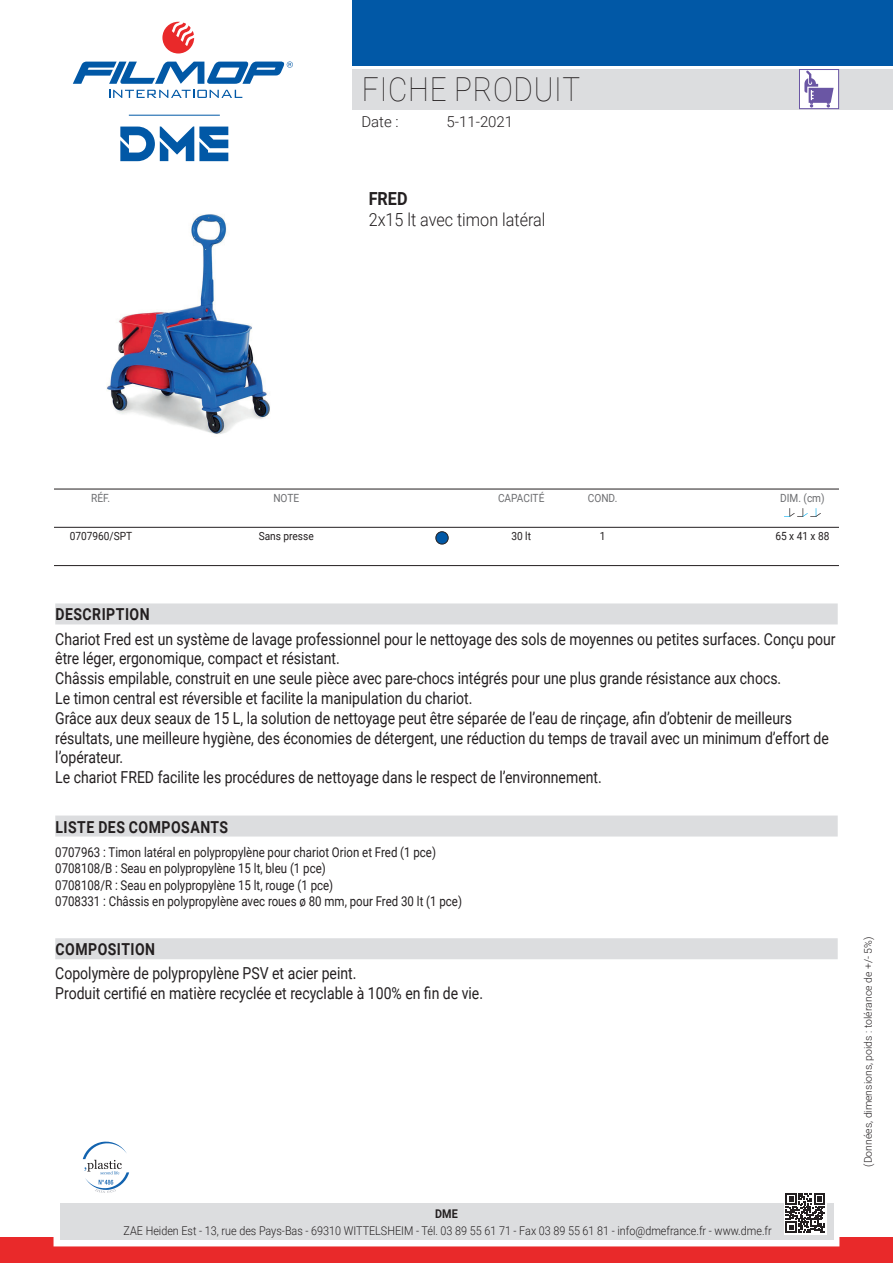
<style>
.page{position:relative;width:893px;height:1263px;background:#fff}
.page>*{position:absolute;margin:0;border:0;box-sizing:border-box;transform-origin:0 0}
.t1{font:100 33px "Roboto";letter-spacing:.025em;color:#231f20;scale:.9 1}
.t2{font:300 18px "Roboto";color:#231f20;scale:.9 1}
.t3{font:700 18px "Roboto";color:#231f20;scale:.9 1}
.t4{font:16.5px/19.8px "Roboto";color:#231f20;scale:.85 1}
.t5{font:700 16.5px "Roboto";letter-spacing:.035em;color:#231f20;scale:.85 1}
.t6{font:300 15px "Roboto";color:#231f20}
.t7{font:13.5px/16.2px "Roboto";color:#231f20;scale:.85 1}
.t8{font:300 12px "Roboto";color:#231f20;scale:.9 1}
.t9{font:700 12px "Roboto";color:#231f20;scale:.9 1}
.t10{font:11.25px "Roboto";color:#231f20;scale:.9 1}
.t11{font:11.25px "Roboto";color:#6c6d70;scale:.9 1}
.t12{font:300 10.5px "Roboto";color:#231f20}
</style>
<div class="page">
<div style="left:353px;top:69px;width:540px;height:40px;background:#dcdddf"></div>
<svg style="left:109px;top:90px;width:133px;height:8px"></svg>
<svg style="left:162px;top:22px;width:32px;height:32px"></svg>
<svg style="left:73px;top:61px;width:220px;height:23px"></svg>
<div style="left:353px;top:0;width:540px;height:66px;background:#0158a6"></div>
<div style="left:0;top:1237px;width:893px;height:26px;background:#e9292a"></div>
<div style="left:54px;top:1197px;width:785px;height:49px;border:12px solid #fff"></div>
<div style="left:60px;top:1203px;width:773px;height:37px;background:#dcdddf"></div>
<svg style="left:120px;top:126px;width:108px;height:35px"></svg>
<hr style="left:129px;top:115px;width:91px;height:1px;background:#0158a6">
<svg style="left:784px;top:1193px;width:42px;height:41px"></svg>
<svg style="left:786px;top:1193px;width:39px;height:39px;background:#706e6f"></svg>
<div style="left:799px;top:69px;width:40px;height:40px;background:#fff;border:1px solid #6a56a4"></div>
<svg style="left:804px;top:70px;width:30px;height:38px"></svg>
<img style="left:107px;top:214px;width:163px;height:220px">
<div style="left:55px;top:603px;width:783px;height:21px;background:#dcdddf"></div>
<div style="left:55px;top:815px;width:783px;height:21px;background:#dcdddf"></div>
<div style="left:55px;top:938px;width:783px;height:21px;background:#dcdddf"></div>
<hr style="left:54px;top:489px;width:785px;height:1px;background:#231f20">
<hr style="left:54px;top:565px;width:785px;height:1px;background:#231f20">
<hr style="left:54px;top:527px;width:785px;height:1px;background:#231f20">
<svg style="left:83px;top:1141px;width:46px;height:52px"></svg>
<div style="left:436px;top:532px;width:12px;height:12px;background:#0158a6;border-radius:50%"></div>
<div style="left:436px;top:531px;width:12px;height:13px;border:1px solid #231f20;border-radius:50%"></div>
<svg style="left:784px;top:508px;width:37px;height:9px"></svg>
<h1 class="t1" style="left:362px;top:67px;width:244px">FICHE PRODUIT</h1>
<p class="t6" style="left:361px;top:111px;width:39px">Date :</p>
<p class="t6" style="left:446px;top:111px;width:68px">5-11-2021</p>
<p class="t3" style="left:369px;top:186px;width:45px">FRED</p>
<p class="t2" style="left:369px;top:207px;width:198px">2x15 lt avec timon latéral</p>
<p class="t11" style="left:91px;top:490px;width:23px">RÉF.</p>
<p class="t10" style="left:70px;top:528px;width:71px">0707960/SPT</p>
<p class="t11" style="left:273px;top:490px;width:30px">NOTE</p>
<p class="t10" style="left:259px;top:528px;width:63px">Sans presse</p>
<p class="t11" style="left:498px;top:490px;width:53px">CAPACITÉ</p>
<p class="t10" style="left:511px;top:528px;width:23px">30 lt</p>
<p class="t11" style="left:588px;top:490px;width:34px">COND.</p>
<p class="t10" style="left:600px;top:528px;width:8px">1</p>
<p class="t11" style="left:780px;top:490px;width:51px">DIM. (cm)</p>
<p class="t10" style="left:775px;top:528px;width:62px">65 x 41 x 88</p>
<p class="t5" style="left:56px;top:603px;width:112px">DESCRIPTION</p>
<p class="t4" style="left:55px;top:628px;width:920px">Chariot Fred est un système de lavage professionnel pour le nettoyage des sols de moyennes ou petites surfaces. Conçu pour être léger, ergonomique, compact et résistant.<br>Châssis empilable, construit en une seule pièce avec pare-chocs intégrés pour une plus grande résistance aux chocs.<br>Le timon central est réversible et facilite la manipulation du chariot.<br>Grâce aux deux seaux de 15 L, la solution de nettoyage peut être séparée de l’eau de rinçage, afin d’obtenir de meilleurs résultats, une meilleure hygiène, des économies de détergent, une réduction du temps de travail avec un minimum d’effort de l’opérateur.<br>Le chariot FRED facilite les procédures de nettoyage dans le respect de l’environnement.</p>
<p class="t5" style="left:56px;top:815px;width:205px">LISTE DES COMPOSANTS</p>
<p class="t7" style="left:55px;top:844px;width:480px">0707963 : Timon latéral en polypropylène pour chariot Orion et Fred (1 pce)<br>0708108/B : Seau en polypropylène 15 lt, bleu (1 pce)<br>0708108/R : Seau en polypropylène 15 lt, rouge (1 pce)<br>0708331 : Châssis en polypropylène avec roues ø 80 mm, pour Fred 30 lt (1 pce)</p>
<p class="t5" style="left:56px;top:938px;width:119px">COMPOSITION</p>
<p class="t4" style="left:55px;top:963px;width:505px">Copolymère de polypropylène PSV et acier peint.<br>Produit certifié en matière recyclée et recyclable à 100% en fin de vie.</p>
<p class="t9" style="left:435px;top:1206px;width:27px">DME</p>
<p class="t8" style="left:124px;top:1222px;width:722px">ZAE Heiden Est - 13, rue des Pays-Bas - 69310 WITTELSHEIM - Tél. 03 89 55 61 71 - Fax 03 89 55 61 81 - info@dmefrance.fr - www.dme.fr</p>
<p class="t12" style="left:861px;top:1167px;width:232px;rotate:-90deg">(Données, dimensions, poids : tolérance de +/- 5%)</p>
</div>
